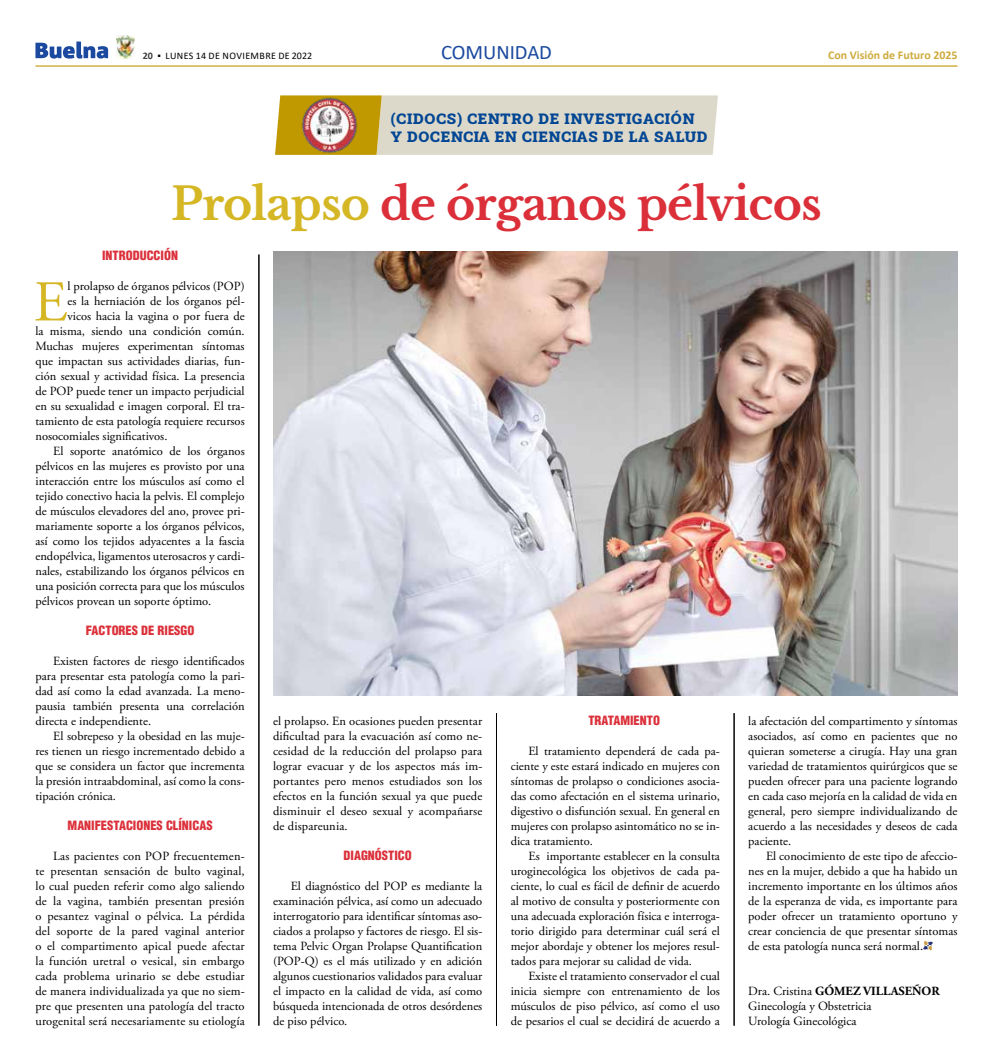
<style>
.page{position:relative;width:993px;height:1063px;background:#fff}
.page>*{position:absolute;margin:0;border:0;box-sizing:border-box;transform-origin:0 0}
.t1{font:57.75px "Adobe Garamond Pro";color:#d5b725}
.t2{font:700 44.38px "Libre Baskerville";letter-spacing:-.02em;color:#db303a}
.t3{font:20.62px "Calibri";color:#1a499f}
.t4{font:900 14.88px/18.9px "Roboto Slab";letter-spacing:.05em;color:#014694}
.t5{font:12.5px/15px "Adobe Garamond Pro";color:#000;text-align:justify}
.t6{font:900 condensed 12.5px "Helvetica LT Std";color:#db303a}
.t7{font:700 11.88px "Calibri";color:#ceab3b}
.t8{font:10px "Calibri";letter-spacing:.04em;color:#000}
.s1{font-weight:700;color:#3c3c3b}
.s2{color:#d5b725}
.s3{font-weight:700}
</style>
<div class="page">
<hr style="left:35px;top:65px;width:922px;height:2px;background:#c7a11d">
<svg style="left:35px;top:42px;width:73px;height:17px"></svg>
<img style="left:117px;top:35px;width:18px;height:24px">
<svg style="left:923px;top:941px;width:9px;height:9px"></svg>
<hr style="left:258px;top:255px;width:1px;height:771px;background:#000">
<hr style="left:496px;top:713px;width:1px;height:313px;background:#000">
<hr style="left:733px;top:713px;width:1px;height:313px;background:#000">
<img style="left:273px;top:252px;width:684px;height:443px">
<svg style="left:275px;top:95px;width:442px;height:60px;background:#dad2b3"></svg>
<img style="left:300px;top:97px;width:58px;height:57px">
<p class="t8" style="left:143px;top:48px;width:171px"><span class="s1">20</span> ▪ LUNES 14 DE NOVIEMBRE DE 2022</p>
<h3 class="t3" style="left:441px;top:37px;width:112px">COMUNIDAD</h3>
<p class="t7" style="left:827px;top:46px;width:131px">Con Visión de Futuro 2025</p>
<p class="t4" style="left:390px;top:108px;width:318px">(CIDOCS) CENTRO DE INVESTIGACIÓN<br>Y DOCENCIA EN CIENCIAS DE LA SALUD</p>
<h2 class="t2" style="left:171px;top:177px;width:652px"><span class="s2">Prolapso</span> de órganos pélvicos</h2>
<p class="t6" style="left:102px;top:248px;width:77px">INTRODUCCIÓN</p>
<h1 class="t1" style="left:34px;top:267px;width:35px">E</h1>
<p class="t5" style="left:67px;top:279px;width:179px">l prolapso de órganos pélvicos (POP)</p>
<p class="t5" style="left:67px;top:294px;width:179px">es la herniación de los órganos pél-</p>
<p class="t5" style="left:67px;top:309px;width:179px">vicos hacia la vagina o por fuera de</p>
<p class="t5" style="left:35px;top:324px;width:211px">la misma, siendo una condición común.</p>
<p class="t5" style="left:35px;top:339px;width:211px">Muchas mujeres experimentan síntomas</p>
<p class="t5" style="left:35px;top:354px;width:211px">que impactan sus actividades diarias, fun-</p>
<p class="t5" style="left:35px;top:369px;width:211px">ción sexual y actividad física. La presencia</p>
<p class="t5" style="left:35px;top:384px;width:211px">de POP puede tener un impacto perjudicial</p>
<p class="t5" style="left:35px;top:399px;width:211px">en su sexualidad e imagen corporal. El tra-</p>
<p class="t5" style="left:35px;top:414px;width:211px">tamiento de esta patología requiere recursos</p>
<p class="t5" style="left:35px;top:429px;width:133px">nosocomiales significativos.</p>
<p class="t5" style="left:53px;top:444px;width:193px">El soporte anatómico de los órganos</p>
<p class="t5" style="left:35px;top:459px;width:211px">pélvicos en las mujeres es provisto por una</p>
<p class="t5" style="left:35px;top:474px;width:211px">interacción entre los músculos así como el</p>
<p class="t5" style="left:35px;top:489px;width:211px">tejido conectivo hacia la pelvis. El complejo</p>
<p class="t5" style="left:35px;top:504px;width:211px">de músculos elevadores del ano, provee pri-</p>
<p class="t5" style="left:35px;top:519px;width:211px">mariamente soporte a los órganos pélvicos,</p>
<p class="t5" style="left:35px;top:534px;width:211px">así como los tejidos adyacentes a la fascia</p>
<p class="t5" style="left:35px;top:549px;width:211px">endopélvica, ligamentos uterosacros y cardi-</p>
<p class="t5" style="left:35px;top:564px;width:211px">nales, estabilizando los órganos pélvicos en</p>
<p class="t5" style="left:35px;top:579px;width:211px">una posición correcta para que los músculos</p>
<p class="t5" style="left:35px;top:594px;width:177px">pélvicos provean un soporte óptimo.</p>
<p class="t6" style="left:86px;top:623px;width:110px">FACTORES DE RIESGO</p>
<p class="t5" style="left:35px;top:654px;width:211px;text-indent:18px">Existen factores de riesgo identificados para presentar esta patología como la pari&shy;dad así como la edad avanzada. La meno&shy;pausia también presenta una correlación directa e independiente.</p>
<p class="t5" style="left:35px;top:729px;width:211px;text-indent:18px">El sobrepeso y la obesidad en las muje&shy;res tienen un riesgo incrementado debido a que se considera un factor que incrementa la presión intraabdominal, así como la cons&shy;tipación crónica.</p>
<p class="t6" style="left:68px;top:818px;width:146px">MANIFESTACIONES CLÍNICAS</p>
<p class="t5" style="left:35px;top:849px;width:211px;text-indent:18px">Las pacientes con POP frecuentemen&shy;te presentan sensación de bulto vaginal, lo cual pueden referir como algo saliendo de la vagina, también presentan presión o pesantez vaginal o pélvica. La pérdida del soporte de la pared vaginal anterior o el compartimento apical puede afectar la función uretral o vesical, sin embargo cada problema urinario se debe estudiar de manera individualizada ya que no siem&shy;pre que presenten una patología del tracto urogenital será necesariamente su etiología</p>
<p class="t5" style="left:273px;top:714px;width:211px">el prolapso. En ocasiones pueden presentar dificultad para la evacuación así como ne&shy;cesidad de la reducción del prolapso para lograr evacuar y de los aspectos más im&shy;portantes pero menos estudiados son los efectos en la función sexual ya que puede disminuir el deseo sexual y acompañarse de dispareunia.</p>
<p class="t6" style="left:343px;top:848px;width:70px">DIAGNÓSTICO</p>
<p class="t5" style="left:273px;top:879px;width:211px;text-indent:18px">El diagnóstico del POP es mediante la examinación pélvica, así como un adecuado interrogatorio para identificar síntomas aso&shy;ciados a prolapso y factores de riesgo. El sis&shy;tema Pelvic Organ Prolapse Quantification (POP-Q) es el más utilizado y en adición algunos cuestionarios validados para evaluar el impacto en la calidad de vida, así como búsqueda intencionada de otros desórdenes de piso pélvico.</p>
<p class="t6" style="left:588px;top:713px;width:73px">TRATAMIENTO</p>
<p class="t5" style="left:510px;top:744px;width:211px;text-indent:18px">El tratamiento dependerá de cada pa&shy;ciente y este estará indicado en mujeres con síntomas de prolapso o condiciones asocia&shy;das como afectación en el sistema urinario, digestivo o disfunción sexual. En general en mujeres con prolapso asintomático no se in&shy;dica tratamiento.</p>
<p class="t5" style="left:510px;top:849px;width:211px;text-indent:18px">Es importante establecer en la consulta uroginecológica los objetivos de cada pa&shy;ciente, lo cual es fácil de definir de acuerdo al motivo de consulta y posteriormente con una adecuada exploración física e interroga&shy;torio dirigido para determinar cuál será el mejor abordaje y obtener los mejores resul&shy;tados para mejorar su calidad de vida.</p>
<p class="t5" style="left:510px;top:969px;width:211px;text-indent:18px">Existe el tratamiento conservador el cual inicia siempre con entrenamiento de los músculos de piso pélvico, así como el uso de pesarios el cual se decidirá de acuerdo a</p>
<p class="t5" style="left:748px;top:714px;width:211px">la afectación del compartimento y síntomas asociados, así como en pacientes que no quieran someterse a cirugía. Hay una gran variedad de tratamientos quirúrgicos que se pueden ofrecer para una paciente logrando en cada caso mejoría en la calidad de vida en general, pero siempre individualizando de acuerdo a las necesidades y deseos de cada paciente.</p>
<p class="t5" style="left:748px;top:849px;width:211px;text-indent:18px">El conocimiento de este tipo de afeccio&shy;nes en la mujer, debido a que ha habido un incremento importante en los últimos años de la esperanza de vida, es importante para poder ofrecer un tratamiento oportuno y crear conciencia de que presentar síntomas de esta patología nunca será normal.</p>
<p class="t5" style="left:748px;top:984px;width:193px;text-align:left">Dra. Cristina <span class="s3">GÓMEZ VILLASEÑOR<br></span>Ginecología y Obstetricia<br>Urología Ginecológica</p>
</div>
